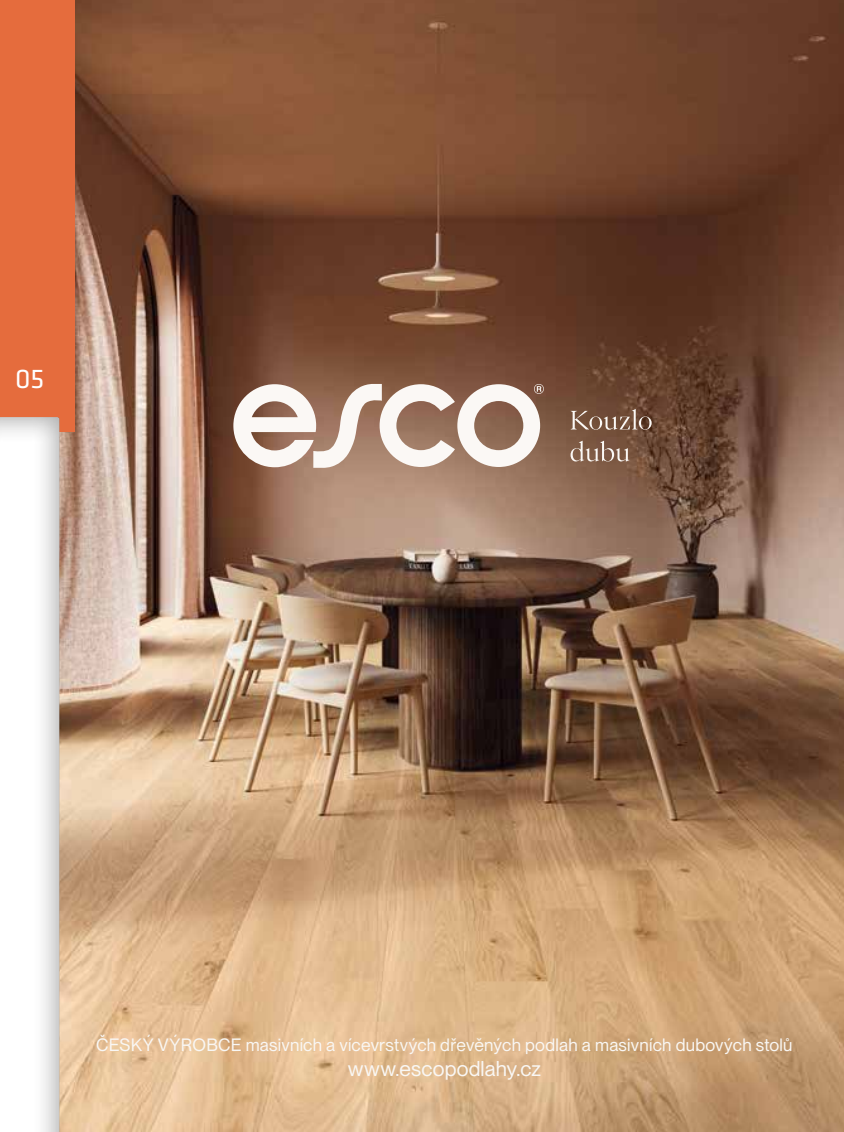
<style>
.page{position:relative;width:844px;height:1132px;background:#fff}
.page>*{position:absolute;margin:0;border:0;box-sizing:border-box;transform-origin:0 0}
.t1{font:28px "Klavika";color:#fff}
.t2{font:21px "PP Neue Montreal";letter-spacing:.01em;color:#f9f7f4}
.t3{font:17.5px "PP Neue Montreal";letter-spacing:.015em;color:#f9f7f4}
</style>
<div class="page">
<img style="left:63px;top:0;width:780px;height:1131px">
<svg style="left:233px;top:384px;width:312px;height:83px"></svg>
<svg style="left:570px;top:409px;width:81px;height:20px;background:#896b5a"></svg>
<svg style="left:570px;top:440px;width:59px;height:21px"></svg>
<div style="left:0;top:0;width:74px;height:432px;background:#e56c3d"></div>
<div style="left:0;top:414px;width:63px;height:717px;background:#000;opacity:.32"></div>
<h1 class="t1" style="left:15px;top:363px;width:31px">05</h1>
<p class="t3" style="left:96px;top:1033px;width:697px">ČESKÝ VÝROBCE masivních a vícevrstvých dřevěných podlah a masivních dubových stolů</p>
<p class="t2" style="left:347px;top:1055px;width:195px">www.escopodlahy.cz</p>
</div>
